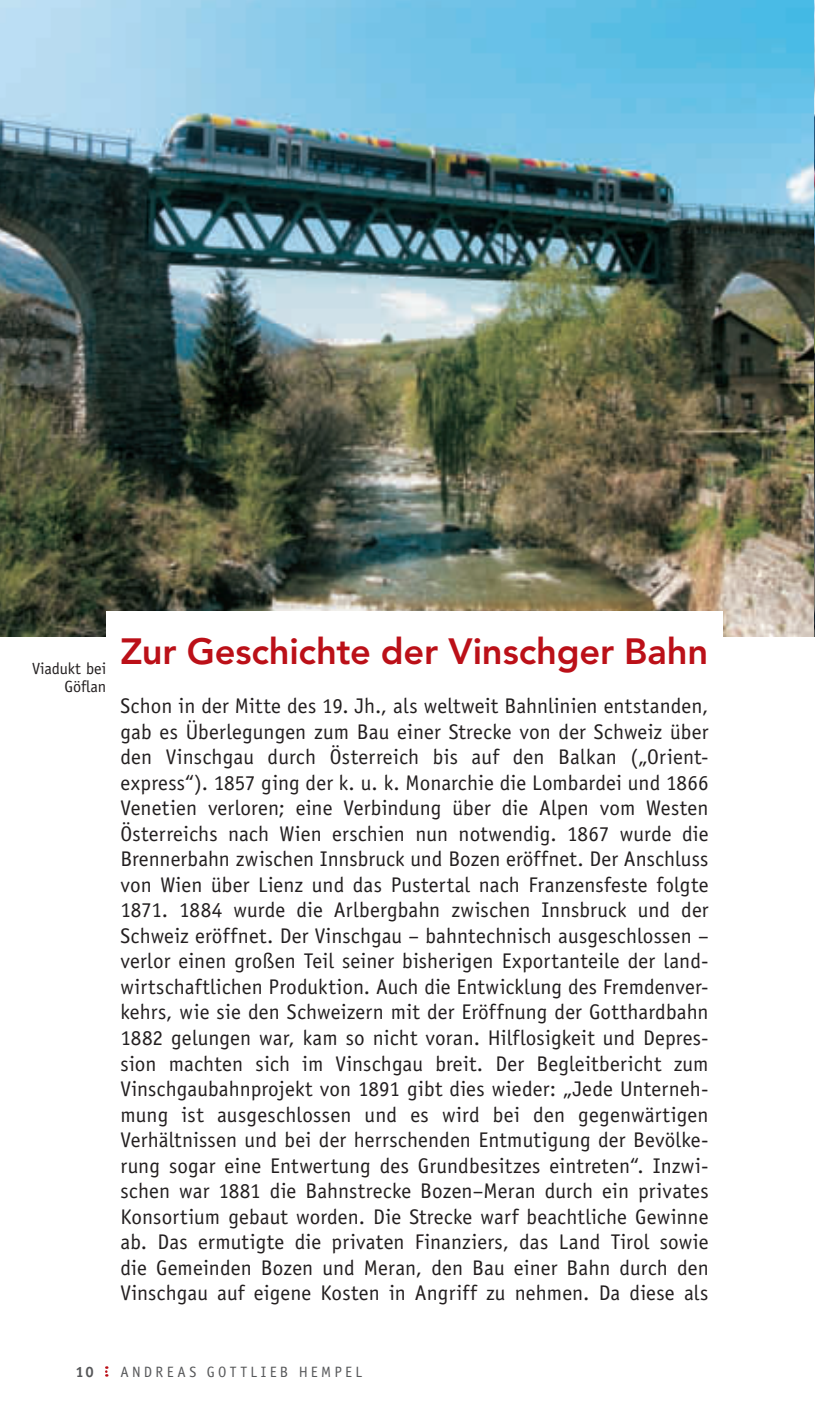
<style>
.page{position:relative;width:815px;height:1418px;background:#fff}
.page>*{position:absolute;margin:0;border:0;box-sizing:border-box;transform-origin:0 0}
.t1{font:800 36.25px "Dtbdrb Avenir LT Std";letter-spacing:-.005em;color:#bb1018}
.t2{font:21.25px/25.5px "Sxkxkl Officina Sans Std";letter-spacing:.005em;color:#231f20;text-align:justify}
.t3{font:16.25px/17.5px "Sxkxkl Officina Sans Std";color:#231f20;text-align:right}
.t4{font:15px "Yfwktj Officina Sans Std";letter-spacing:.22em;color:#57585a}
.t5{font:700 15px "Psgkbp Officina Sans Std";color:#57585a}
</style>
<div class="page">
<img style="left:0;top:0;width:815px;height:637px">
<div style="left:106px;top:611px;width:617px;height:51px;background:#fff"></div>
<svg style="left:105px;top:1366px;width:3px;height:10px"></svg>
<p class="t3" style="left:32px;top:660px;width:76px">Viadukt bei<br>Göflan</p>
<h1 class="t1" style="left:120px;top:630px;width:589px">Zur Geschichte der Vinschger Bahn</h1>
<p class="t2" style="left:120px;top:693px;width:590px">Schon in der Mitte des 19. Jh., als weltweit Bahnlinien entstanden, gab es Überlegungen zum Bau einer Strecke von der Schweiz über den Vinschgau durch Österreich bis auf den Balkan („Orient&shy;express“). 1857 ging der k. u. k. Monarchie die Lombardei und 1866<br>Venetien verloren; eine Verbindung über die Alpen vom Westen Österreichs nach Wien erschien nun notwendig. 1867 wurde die Brennerbahn zwischen Innsbruck und Bozen eröffnet. Der Anschluss von Wien über Lienz und das Pustertal nach Franzensfeste folgte 1871. 1884 wurde die Arlbergbahn zwischen Innsbruck und der Schweiz eröffnet. Der Vinschgau – bahntechnisch ausgeschlossen – verlor einen großen Teil seiner bisherigen Exportanteile der land&shy;wirtschaftlichen Produktion. Auch die Entwicklung des Fremdenver&shy;kehrs, wie sie den Schweizern mit der Eröffnung der Gotthardbahn 1882 gelungen war, kam so nicht voran. Hilflosigkeit und Depres&shy;sion machten sich im Vinschgau breit. Der Begleitbericht zum Vinschgaubahnprojekt von 1891 gibt dies wieder: „Jede Unterneh&shy;mung ist ausgeschlossen und es wird bei den gegenwärtigen Verhältnissen und bei der herrschenden Entmutigung der Bevölke&shy;rung sogar eine Entwertung des Grundbesitzes eintreten“. Inzwi&shy;schen war 1881 die Bahnstrecke Bozen–Meran durch ein privates Konsortium gebaut worden. Die Strecke warf beachtliche Gewinne ab. Das ermutigte die privaten Finanziers, das Land Tirol sowie die Gemeinden Bozen und Meran, den Bau einer Bahn durch den Vinschgau auf eigene Kosten in Angriff zu nehmen. Da diese als</p>
<p class="t5" style="left:76px;top:1362px;width:20px">10</p>
<p class="t4" style="left:120px;top:1362px;width:243px">ANDREAS GOTTLIEB HEMPEL</p>
</div>
